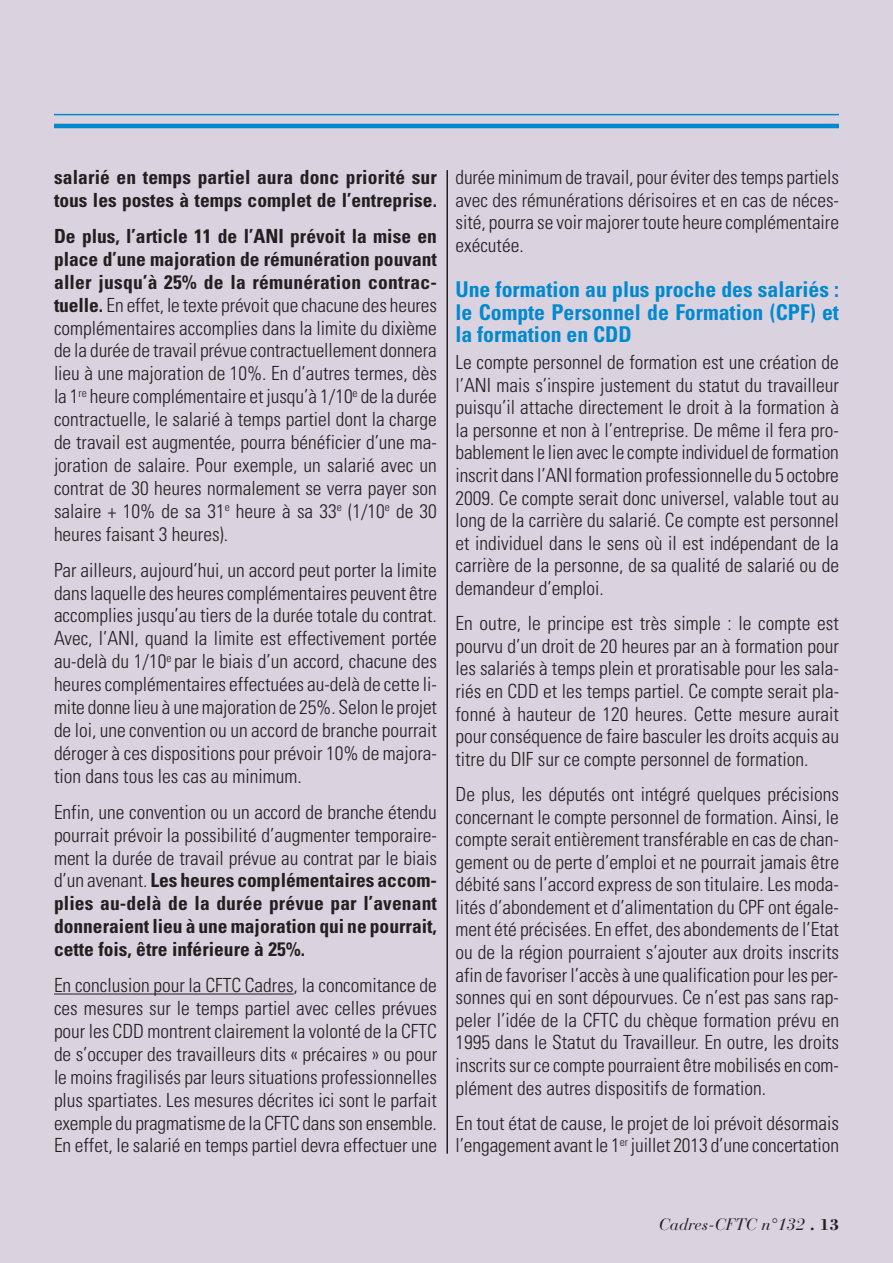
<style>
.page{position:relative;width:893px;height:1263px;background:#dad2df}
.page>*{position:absolute;margin:0;border:0;box-sizing:border-box;transform-origin:0 0}
.t1{font:700 condensed 21.75px/22.6px "Univers";color:#0089cf;text-align:justify}
.t2{font:300 condensed 19.5px/23px "Univers";color:#231f20;text-align:justify}
.t3{font:700 condensed 19.5px/23px "Univers";letter-spacing:.005em;color:#231f20}
.t4{font:italic 16.5px "Bauer Bodoni Std";color:#231f20}
.s1{font-weight:700}
.s2{font-family:"Bodoni Std";font-weight:700;font-style:normal}
</style>
<div class="page">
<hr style="left:446px;top:170px;width:2px;height:984px;background:#231f20">
<hr style="left:54px;top:124px;width:785px;height:4px;background:#0089cf">
<hr style="left:54px;top:114px;width:785px;height:1px;background:#0089cf">
<hr style="left:54px;top:993px;width:240px;height:1px;background:#231f20">
<p class="t3" style="left:54px;top:168px;width:384px">salarié en temps partiel aura donc priorité sur tous les postes à temps complet de l’entreprise.</p>
<p class="t2" style="left:54px;top:226px;width:385px"><span class="s1">De plus, l’article 11 de l’ANI prévoit la mise en place d’une majoration de rémunération pouvant aller jusqu’à 25% de la rémunération contrac&shy;tuelle.</span> En effet, le texte prévoit que chacune des heures complémentaires accomplies dans la limite du dixième de la durée de travail prévue contractuellement donnera lieu à une majoration de 10%. En d’autres termes, dès la 1<sup>re</sup> heure complémentaire et jusqu’à 1/10<sup>e</sup> de la durée contractuelle, le salarié à temps partiel dont la charge de travail est augmentée, pourra bénéficier d’une ma&shy;joration de salaire. Pour exemple, un salarié avec un contrat de 30 heures normalement se verra payer son salaire + 10% de sa 31<sup>e</sup> heure à sa 33<sup>e</sup> (1/10<sup>e</sup> de 30 heures faisant 3 heures).</p>
<p class="t2" style="left:54px;top:560px;width:384px">Par ailleurs, aujourd’hui, un accord peut porter la limite dans laquelle des heures complémentaires peuvent être accomplies jusqu’au tiers de la durée totale du contrat.<br>Avec, l’ANI, quand la limite est effectivement portée au-delà du 1/10<sup>e</sup> par le biais d’un accord, chacune des heures complémentaires effectuées au-delà de cette li&shy;mite donne lieu à une majoration de 25%. Selon le projet de loi, une convention ou un accord de branche pourrait déroger à ces dispositions pour prévoir 10% de majora&shy;tion dans tous les cas au minimum.</p>
<p class="t2" style="left:54px;top:802px;width:384px">Enfin, une convention ou un accord de branche étendu pourrait prévoir la possibilité d’augmenter temporaire&shy;ment la durée de travail prévue au contrat par le biais d’un avenant. <span class="s1">Les heures complémentaires accom&shy;plies au-delà de la durée prévue par l’avenant donneraient lieu à une majoration qui ne pourrait, cette fois, être inférieure à 25%.</span></p>
<p class="t2" style="left:54px;top:975px;width:385px">En conclusion pour la CFTC Cadres, la concomitance de ces mesures sur le temps partiel avec celles prévues pour les CDD montrent clairement la volonté de la CFTC de s’occuper des travailleurs dits « précaires » ou pour le moins fragilisés par leurs situations professionnelles plus spartiates. Les mesures décrites ici sont le parfait exemple du pragmatisme de la CFTC dans son ensemble.<br>En effet, le salarié en temps partiel devra effectuer une</p>
<p class="t2" style="left:455px;top:168px;width:385px">durée minimum de travail, pour éviter des temps partiels avec des rémunérations dérisoires et en cas de néces&shy;sité, pourra se voir majorer toute heure complémentaire exécutée.</p>
<p class="t1" style="left:455px;top:280px;width:385px">Une formation au plus proche des salariés : le Compte Personnel de Formation (CPF) et la formation en CDD</p>
<p class="t2" style="left:455px;top:353px;width:385px">Le compte personnel de formation est une création de l’ANI mais s’inspire justement du statut du travailleur puisqu’il attache directement le droit à la formation à la personne et non à l’entreprise. De même il fera pro&shy;bablement le lien avec le compte individuel de formation inscrit dans l’ANI formation professionnelle du 5 octobre 2009. Ce compte serait donc universel, valable tout au long de la carrière du salarié. Ce compte est personnel et individuel dans le sens où il est indépendant de la carrière de la personne, de sa qualité de salarié ou de demandeur d’emploi.</p>
<p class="t2" style="left:455px;top:614px;width:385px">En outre, le principe est très simple : le compte est pourvu d’un droit de 20 heures par an à formation pour les salariés à temps plein et proratisable pour les sala&shy;riés en CDD et les temps partiel. Ce compte serait pla&shy;fonné à hauteur de 120 heures. Cette mesure aurait pour conséquence de faire basculer les droits acquis au titre du DIF sur ce compte personnel de formation.</p>
<p class="t2" style="left:455px;top:785px;width:385px">De plus, les députés ont intégré quelques précisions concernant le compte personnel de formation. Ainsi, le compte serait entièrement transférable en cas de chan&shy;gement ou de perte d’emploi et ne pourrait jamais être débité sans l’accord express de son titulaire. Les moda&shy;lités d’abondement et d’alimentation du CPF ont égale&shy;ment été précisées. En effet, des abondements de l’Etat ou de la région pourraient s’ajouter aux droits inscrits afin de favoriser l’accès à une qualification pour les per&shy;sonnes qui en sont dépourvues. Ce n’est pas sans rap&shy;peler l’idée de la CFTC du chèque formation prévu en 1995 dans le Statut du Travailleur. En outre, les droits inscrits sur ce compte pourraient être mobilisés en com&shy;plément des autres dispositifs de formation.</p>
<p class="t2" style="left:455px;top:1113px;width:385px">En tout état de cause, le projet de loi prévoit désormais l’engagement avant le 1<sup>er</sup> juillet 2013 d’une concertation</p>
<p class="t4" style="left:659px;top:1217px;width:182px">Cadres-CFTC n°132 <span class="s2">. 13</span></p>
</div>
